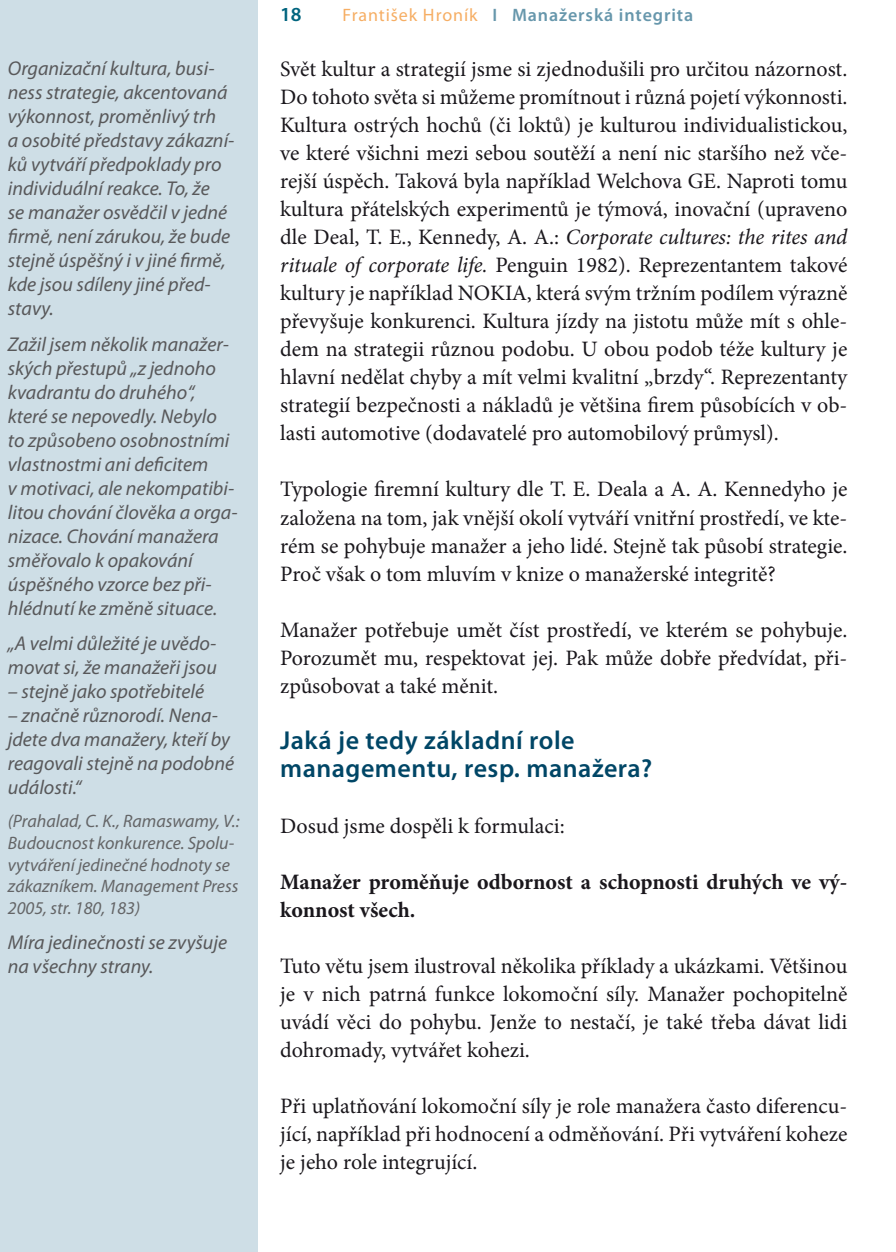
<style>
.page{position:relative;width:896px;height:1252px;background:#fff}
.page>*{position:absolute;margin:0;border:0;box-sizing:border-box;transform-origin:0 0}
.t1{font:600 26px "Myriad Pro";letter-spacing:.02em;color:#004666}
.t2{font:22px/28px "Minion Pro";color:#1a171c;text-align:justify}
.t3{font:700 22px/28px "Minion Pro";color:#1a171c}
.Normální{font:italic 20px/24px "Myriad Pro";color:#58585a}
.t4{font:600 20px "Myriad Pro";color:#00647e}
.Autor_citátu{font:italic 18px/21.6px "Myriad Pro";color:#646567}
.t5{font:600 18px "Myriad Pro";letter-spacing:.05em;color:#6797ac}
.s1{font-weight:400;color:#f6ae64}
.s2{font-style:italic}
</style>
<div class="page">
<div style="left:0;top:0;width:257px;height:1251px;background:#cedee6"></div>
<p class="Normální" style="left:8px;top:56px;width:228px">Organizační kultura, busi&shy;ness strategie, akcentovaná výkonnost, proměnlivý trh<br>a osobité představy zákazní&shy;ků vytváří předpoklady pro individuální reakce. To, že<br>se manažer osvědčil v jedné firmě, není zárukou, že bude stejně úspěšný i v jiné firmě, kde jsou sdíleny jiné před&shy;stavy.</p>
<p class="Normální" style="left:8px;top:332px;width:231px">Zažil jsem několik manažer&shy;ských přestupů „z jednoho kvadrantu do druhého“, které se nepovedly. Nebylo to způsobeno osobnostními vlastnostmi ani deficitem<br>v motivaci, ale nekompatibi&shy;litou chování člověka a orga&shy;nizace. Chování manažera směřovalo k opakování úspěšného vzorce bez při&shy;hlédnutí ke změně situace.</p>
<p class="Normální" style="left:8px;top:631px;width:210px">„A velmi důležité je uvědo&shy;movat si, že manažeři jsou</p>
<p class="Normální" style="left:8px;top:679px;width:198px">– stejně jako spotřebitelé</p>
<p class="Normální" style="left:8px;top:703px;width:228px">– značně různorodí. Nena&shy;jdete dva manažery, kteří by reagovali stejně na podobné události.“</p>
<p class="Autor_citátu" style="left:8px;top:810px;width:233px">(Prahalad, C. K., Ramaswamy, V.:<br>Budoucnost konkurence. Spolu&shy;vytváření jedinečné hodnoty se zákazníkem. Management Press<br>2005, str. 180, 183)</p>
<p class="Normální" style="left:8px;top:930px;width:221px">Míra jedinečnosti se zvyšuje na všechny strany.</p>
<p class="t4" style="left:280px;top:2px;width:23px">18</p>
<p class="t5" style="left:342px;top:4px;width:352px"><span class="s1">František Hroník</span> I Manažerská integrita</p>
<p class="t2" style="left:280px;top:55px;width:568px">Svět kultur a strategií jsme si zjednodušili pro určitou názornost.<br>Do tohoto světa si můžeme promítnout i různá pojetí výkonnosti.<br>Kultura ostrých hochů (či loktů) je kulturou individualistickou, ve které všichni mezi sebou soutěží a není nic staršího než vče&shy;rejší úspěch. Taková byla například Welchova GE. Naproti tomu kultura přátelských experimentů je týmová, inovační (upraveno dle Deal, T. E., Kennedy, A. A.: <span class="s2">Corporate cultures: the rites and rituale of corporate life.</span> Penguin 1982). Reprezentantem takové kultury je například NOKIA, která svým tržním podílem výrazně převyšuje konkurenci. Kultura jízdy na jistotu může mít s ohle&shy;dem na strategii různou podobu. U obou podob téže kultury je hlavní nedělat chyby a mít velmi kvalitní „brzdy“. Reprezentanty strategií bezpečnosti a nákladů je většina firem působících v ob&shy;lasti automotive (dodavatelé pro automobilový průmysl).</p>
<p class="t2" style="left:280px;top:475px;width:569px">Typologie firemní kultury dle T. E. Deala a A. A. Kennedyho je založena na tom, jak vnější okolí vytváří vnitřní prostředí, ve kte&shy;rém se pohybuje manažer a jeho lidé. Stejně tak působí strategie.<br>Proč však o tom mluvím v knize o manažerské integritě?</p>
<p class="t2" style="left:280px;top:615px;width:568px">Manažer potřebuje umět číst prostředí, ve kterém se pohybuje.<br>Porozumět mu, respektovat jej. Pak může dobře předvídat, při&shy;způsobovat a také měnit.</p>
<p class="t1" style="left:280px;top:723px;width:296px">Jaká je tedy základní role</p>
<p class="t1" style="left:280px;top:751px;width:374px">managementu, resp. manažera?</p>
<p class="t2" style="left:280px;top:811px;width:286px">Dosud jsme dospěli k formulaci:</p>
<p class="t3" style="left:280px;top:867px;width:568px">Manažer proměňuje odbornost a schopnosti druhých ve vý&shy;konnost všech.</p>
<p class="t2" style="left:280px;top:951px;width:568px">Tuto větu jsem ilustroval několika příklady a ukázkami. Většinou je v nich patrná funkce lokomoční síly. Manažer pochopitelně uvádí věci do pohybu. Jenže to nestačí, je také třeba dávat lidi dohromady, vytvářet kohezi.</p>
<p class="t2" style="left:280px;top:1091px;width:568px">Při uplatňování lokomoční síly je role manažera často diferencu&shy;jící, například při hodnocení a odměňování. Při vytváření koheze je jeho role integrující.</p>
</div>
